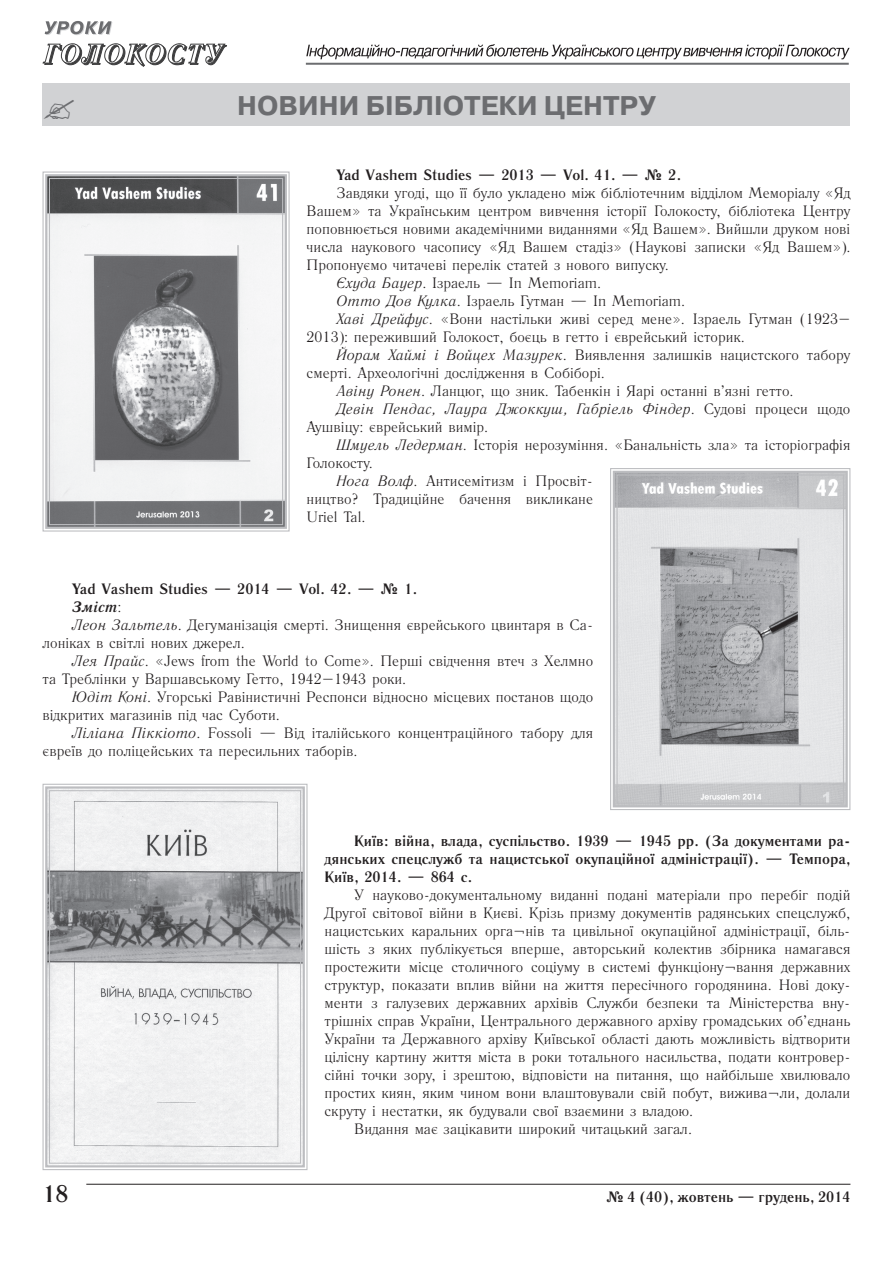
<style>
.page{position:relative;width:893px;height:1263px;background:#fff}
.page>*{position:absolute;margin:0;border:0;box-sizing:border-box;transform-origin:0 0}
.t1{font:700 27px "Pragmatica C";color:#6c6d70}
.t2{font:700 24px "Literaturnaya C";color:#231f20}
.t3{font:15px "Literaturnaya C";color:#231f20}
.t4{font:700 15px/18px "Literaturnaya C";color:#231f20;text-align:justify}
.t5{font:italic 15px "Literaturnaya C";color:#231f20}
.t6{font:italic 700 15px "Literaturnaya C";color:#231f20}
.s1{font-style:italic}
.s2{font-style:normal}
.s3{font-weight:400;font-style:normal}
</style>
<div class="page">
<hr style="left:306px;top:63px;width:543px;height:1px;background:#6c6d70">
<hr style="left:306px;top:64px;width:543px;height:1px;background:#6c6d70">
<svg style="left:306px;top:44px;width:544px;height:15px"></svg>
<svg style="left:45px;top:21px;width:67px;height:14px"></svg>
<svg style="left:43px;top:43px;width:184px;height:24px"></svg>
<hr style="left:86px;top:1184px;width:764px;height:1px;background:#231f20">
<div style="left:43px;top:83px;width:807px;height:43px;background:#d1d2d4"></div>
<svg style="left:42px;top:171px;width:248px;height:361px"></svg>
<div style="left:45px;top:174px;width:242px;height:355px;border:2px solid #bcbdc0"></div>
<div style="left:49px;top:178px;width:234px;height:347px;border:1px solid #bcbdc0"></div>
<svg style="left:610px;top:468px;width:241px;height:342px;background:#c5c6c8"></svg>
<div style="left:613px;top:471px;width:235px;height:336px;border:2px solid #bcbdc0"></div>
<div style="left:616px;top:474px;width:228px;height:330px;border:1px solid #bcbdc0"></div>
<svg style="left:42px;top:783px;width:266px;height:388px"></svg>
<div style="left:45px;top:786px;width:260px;height:381px;border:2px solid #bcbdc0"></div>
<div style="left:49px;top:790px;width:252px;height:374px;border:1px solid #bcbdc0"></div>
<h1 class="t1" style="left:237px;top:91px;width:420px">НОВИНИ БІБЛІОТЕКИ ЦЕНТРУ</h1>
<p class="t4" style="left:336px;top:166px;width:346px">Yad Vashem Studies — 2013 — Vol. 41. — № 2.</p>
<p class="t3" style="left:336px;top:184px;width:516px">Завдяки угоді, що її було укладено між бібліотечним відділом Меморіалу «Яд</p>
<p class="t3" style="left:307px;top:202px;width:545px">Вашем» та Українським центром вивчення історії Голокосту, бібліотека Центру</p>
<p class="t3" style="left:307px;top:220px;width:545px">поповнюється новими академічними виданнями «Яд Вашем». Вийшли друком нові</p>
<p class="t3" style="left:307px;top:238px;width:545px">числа наукового часопису «Яд Вашем стадіз» (Наукові записки «Яд Вашем»).</p>
<p class="t3" style="left:307px;top:256px;width:364px">Пропонуємо читачеві перелік статей з нового випуску.</p>
<p class="t3" style="left:336px;top:274px;width:266px"><span class="s1">Єхуда Бауер</span>. Iзраель — In Memoriam.</p>
<p class="t3" style="left:336px;top:292px;width:350px"><span class="s1">Отто Дов Кулка</span>. Ізраель Гутман — In Memoriam.</p>
<p class="t3" style="left:336px;top:310px;width:516px"><span class="s1">Хаві Дрейфус</span>. «Вони настільки живі серед мене». Ізраель Гутман (1923–</p>
<p class="t3" style="left:307px;top:328px;width:440px">2013): переживший Голокост, боєць в гетто і єврейський історик.</p>
<p class="t3" style="left:336px;top:346px;width:516px"><span class="s1">Йорам Хаймі і Войцех Мазурек</span>. Виявлення залишків нацистского табору</p>
<p class="t3" style="left:307px;top:364px;width:300px">смерті. Археологічні дослідження в Собіборі.</p>
<p class="t3" style="left:336px;top:382px;width:459px"><span class="s1">Авіну Ронен</span>. Ланцюг, що зник. Табенкін і Яарі останні в’язні гетто.</p>
<p class="t5" style="left:336px;top:401px;width:516px">Девін Пендас, Лаура Джоккуш, Габріель Фіндер<span class="s2">. Судові процеси щодо</span></p>
<p class="t3" style="left:307px;top:418px;width:183px">Аушвіцу: єврейський вимір.</p>
<p class="t3" style="left:336px;top:436px;width:516px"><span class="s1">Шмуель Ледерман</span>. Історія нерозуміння. «Банальність зла» та історіографія</p>
<p class="t3" style="left:307px;top:454px;width:68px">Голокосту.</p>
<p class="t3" style="left:336px;top:472px;width:258px"><span class="s1">Нога Волф</span>. Антисемітизм і Просвіт-</p>
<p class="t3" style="left:307px;top:490px;width:288px">ництво? Традиційне бачення викликане</p>
<p class="t3" style="left:307px;top:508px;width:60px">Uriel Tal.</p>
<p class="t4" style="left:72px;top:580px;width:346px">Yad Vashem Studies — 2014 — Vol. 42. — № 1.</p>
<p class="t6" style="left:72px;top:598px;width:51px">Зміст<span class="s3">:</span></p>
<p class="t3" style="left:72px;top:616px;width:522px"><span class="s1">Леон Зальтель</span>. Дегуманізація смерті. Знищення єврейського цвинтаря в Са-</p>
<p class="t3" style="left:43px;top:634px;width:204px">лоніках в світлі нових джерел.</p>
<p class="t3" style="left:72px;top:652px;width:522px"><span class="s1">Лея Прайс</span>. «Jews from the World to Come». Перші свідчення втеч з Хелмно</p>
<p class="t3" style="left:43px;top:670px;width:365px">та Треблінки у Варшавському Гетто, 1942–1943 роки.</p>
<p class="t3" style="left:72px;top:688px;width:522px"><span class="s1">Юдіт Коні</span>. Угорські Равінистичні Респонси відносно місцевих постанов щодо</p>
<p class="t3" style="left:43px;top:706px;width:239px">відкритих магазинів під час Суботи.</p>
<p class="t3" style="left:72px;top:724px;width:522px"><span class="s1">Ліліана Піккіото</span>. Fossoli — Від італійського концентраційного табору для</p>
<p class="t3" style="left:43px;top:742px;width:316px">євреїв до поліцейських та пересильних таборів.</p>
<p class="t4" style="left:325px;top:832px;width:527px;text-indent:30px">Київ: війна, влада, суспільство. 1939 — 1945 рр. (За документами ра&shy;дянських спецслужб та нацистської окупаційної адміністрації). — Темпора, Київ, 2014. — 864 с.</p>
<p class="t3" style="left:354px;top:886px;width:498px">У науково-документальному виданні подані матеріали про перебіг подій</p>
<p class="t3" style="left:325px;top:904px;width:527px">Другої світової війни в Києві. Крізь призму документів радянських спецслужб,</p>
<p class="t3" style="left:325px;top:922px;width:527px">нацистських каральних орга¬нів та цивільної окупаційної адміністрації, біль-</p>
<p class="t3" style="left:325px;top:940px;width:527px">шість з яких публікується вперше, авторський колектив збірника намагався</p>
<p class="t3" style="left:325px;top:958px;width:527px">простежити місце столичного соціуму в системі функціону¬вання державних</p>
<p class="t3" style="left:325px;top:976px;width:527px">структур, показати вплив війни на життя пересічного городянина. Нові доку-</p>
<p class="t3" style="left:325px;top:994px;width:527px">менти з галузевих державних архівів Служби безпеки та Міністерства вну-</p>
<p class="t3" style="left:325px;top:1012px;width:527px">трішніх справ України, Центрального державного архіву громадських об’єднань</p>
<p class="t3" style="left:325px;top:1030px;width:527px">України та Державного архіву Київської області дають можливість відтворити</p>
<p class="t3" style="left:325px;top:1048px;width:527px">цілісну картину життя міста в роки тотального насильства, подати контровер-</p>
<p class="t3" style="left:325px;top:1066px;width:527px">сійні точки зору, і зрештою, відповісти на питання, що найбільше хвилювало</p>
<p class="t3" style="left:325px;top:1084px;width:527px">простих киян, яким чином вони влаштовували свій побут, вижива¬ли, долали</p>
<p class="t3" style="left:325px;top:1102px;width:370px">скруту і нестатки, як будували свої взаємини з владою.</p>
<p class="t3" style="left:354px;top:1120px;width:339px">Видання має зацікавити широкий читацький загал.</p>
<h2 class="t2" style="left:43px;top:1179px;width:27px">18</h2>
<p class="t4" style="left:606px;top:1187px;width:246px">№ 4 (40), жовтень — грудень, 2014</p>
</div>
